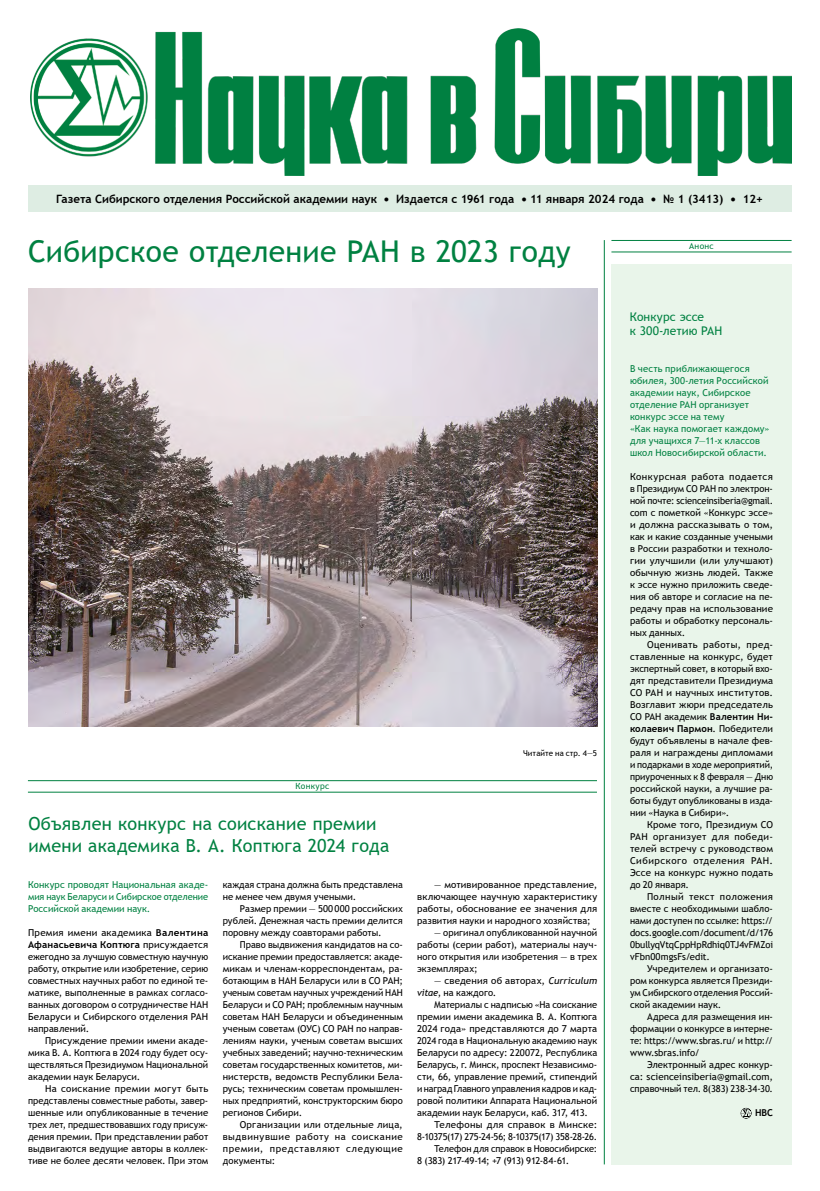
<style>
.page{position:relative;width:820px;height:1191px;background:#fff}
.page>*{position:absolute;margin:0;border:0;box-sizing:border-box;transform-origin:0 0}
.t1{font:30px "Trebuchet MS";letter-spacing:.005em;color:#008141}
.t2{font:18px/22px "Trebuchet MS";letter-spacing:.015em;color:#008141}
.t3{font:12px/14px "Trebuchet MS";letter-spacing:.005em;color:#008141}
.t4{font:700 11.5px "Trebuchet MS";color:#000}
.t5{font:9.5px/12px "Trebuchet MS";letter-spacing:.005em;color:#000;text-align:justify}
.t6{font:9.5px/12px "Trebuchet MS";letter-spacing:.015em;color:#008141}
.t7{font:9.5px "Trebuchet MS";letter-spacing:-.025em;color:#000}
.t8{font:9.5px "Trebuchet MS";letter-spacing:-.03em;color:#000}
.t9{font:9.5px "Trebuchet MS";letter-spacing:.03em;color:#000}
.t10{font:700 9.5px "Trebuchet MS";color:#000}
.t11{font:8.5px "Trebuchet MS";letter-spacing:.035em;color:#008141}
.t12{font:8px "Trebuchet MS";letter-spacing:.01em;color:#000}
.s1{font-size:9px}
.s2{font-weight:700}
.s3{font-style:italic}
</style>
<div class="page">
<div style="left:28px;top:185px;width:763px;height:27px;background:#deede3"></div>
<img style="left:31px;top:29px;width:760px;height:147px">
<hr style="left:603px;top:240px;width:1px;height:924px;background:#008141">
<hr style="left:611px;top:251px;width:180px;height:1px;background:#008141">
<hr style="left:611px;top:240px;width:180px;height:1px;background:#008141">
<div style="left:611px;top:264px;width:180px;height:900px;background:#e9f5ea"></div>
<svg style="left:740px;top:1107px;width:11px;height:11px"></svg>
<hr style="left:28px;top:780px;width:568px;height:1px;background:#008141">
<hr style="left:28px;top:791px;width:568px;height:1px;background:#008141">
<img style="left:28px;top:288px;width:569px;height:439px">
<p class="t4" style="left:56px;top:191px;width:708px">Газета Сибирского отделения Российской академии наук <span class="s1">●</span> Издается с 1961 года <span class="s1">●</span> 11 января 2024 года <span class="s1">●</span> № 1 (3413) <span class="s1">●</span> 12+</p>
<p class="t11" style="left:689px;top:241px;width:26px">Анонс</p>
<h1 class="t1" style="left:28px;top:233px;width:544px">Сибирское отделение РАН в 2023 году</h1>
<p class="t11" style="left:295px;top:780px;width:35px">Конкурс</p>
<h2 class="t2" style="left:28px;top:812px;width:362px">Объявлен конкурс на соискание премии имени академика В. А. Коптюга 2024 года</h2>
<p class="t6" style="left:28px;top:879px;width:182px;text-align:justify">Конкурс проводят Национальная акаде&shy;мия наук Беларуси и Сибирское отделение Российской академии наук.</p>
<p class="t5" style="left:28px;top:927px;width:182px">Премия имени академика <span class="s2">Валентина Афанасьевича Коптюга</span> присуждается ежегодно за лучшую совместную научную работу, открытие или изобретение, серию совместных научных работ по единой те&shy;матике, выполненные в рамках согласо&shy;ванных договором о сотрудничестве НАН Беларуси и Сибирского отделения РАН направлений.</p>
<p class="t5" style="left:28px;top:1035px;width:182px;text-indent:17px">Присуждение премии имени акаде&shy;мика В. А. Коптюга в 2024 году будет осу&shy;ществляться Президиумом Национальной академии наук Беларуси.</p>
<p class="t5" style="left:28px;top:1083px;width:182px;text-indent:17px">На соискание премии могут быть представлены совместные работы, завер&shy;шенные или опубликованные в течение трех лет, предшествовавших году присуж&shy;дения премии. При представлении работ выдвигаются ведущие авторы в коллек&shy;тиве не более десяти человек. При этом</p>
<p class="t5" style="left:223px;top:879px;width:181px">каждая страна должна быть представлена не менее чем двумя учеными.</p>
<p class="t5" style="left:223px;top:903px;width:182px;text-indent:17px">Размер премии — 500000 российских рублей. Денежная часть премии делится поровну между соавторами работы.</p>
<p class="t5" style="left:223px;top:939px;width:182px;text-indent:17px">Право выдвижения кандидатов на со&shy;искание премии предоставляется: акаде&shy;микам и членам-корреспондентам, ра&shy;ботающим в НАН Беларуси или в СО РАН; ученым советам научных учреждений НАН Беларуси и СО РАН; проблемным научным советам НАН Беларуси и объединенным ученым советам (ОУС) СО РАН по направ&shy;лениям науки, ученым советам высших учебных заведений; научно-техническим советам государственных комитетов, ми&shy;нистерств, ведомств Республики Бела&shy;русь; техническим советам промышлен&shy;ных предприятий, конструкторским бюро регионов Сибири.</p>
<p class="t5" style="left:223px;top:1119px;width:182px;text-indent:17px">Организации или отдельные лица, выдвинувшие работу на соискание премии, представляют следующие документы:</p>
<p class="t12" style="left:523px;top:748px;width:75px">Читайте на стр. 4—5</p>
<p class="t5" style="left:417px;top:879px;width:182px;text-indent:17px">— мотивированное представление, включающее научную характеристику работы, обоснование ее значения для развития науки и народного хозяйства;</p>
<p class="t5" style="left:417px;top:927px;width:182px;text-indent:17px">— оригинал опубликованной научной работы (серии работ), материалы науч&shy;ного открытия или изобретения — в трех экземплярах;</p>
<p class="t5" style="left:417px;top:975px;width:182px;text-indent:17px">— сведения об авторах, <span class="s3">Curriculum vitae</span>, на каждого.</p>
<p class="t5" style="left:434px;top:999px;width:164px">Материалы с надписью «На соискание</p>
<p class="t5" style="left:417px;top:1011px;width:181px">премии имени академика В. А. Коптюга</p>
<p class="t5" style="left:417px;top:1023px;width:181px">2024 года» представляются до 7 марта</p>
<p class="t5" style="left:417px;top:1035px;width:182px">2024 года в Национальную академию наук</p>
<p class="t5" style="left:417px;top:1047px;width:181px">Беларуси по адресу: 220072, Республика</p>
<p class="t5" style="left:417px;top:1059px;width:181px">Беларусь, г. Минск, проспект Независимо-</p>
<p class="t5" style="left:417px;top:1071px;width:182px">сти, 66, управление премий, стипендий</p>
<p class="t5" style="left:417px;top:1083px;width:182px">и наград Главного управления кадров и кад-</p>
<p class="t5" style="left:417px;top:1095px;width:181px">ровой политики Аппарата Национальной</p>
<p class="t5" style="left:417px;top:1107px;width:172px">академии наук Беларуси, каб. 317, 413.</p>
<p class="t9" style="left:434px;top:1119px;width:164px">Телефоны для справок в Минске:</p>
<p class="t7" style="left:417px;top:1131px;width:181px">8-10375(17) 275-24-56; 8-10375(17) 358-28-26.</p>
<p class="t5" style="left:434px;top:1143px;width:164px">Телефон для справок в Новосибирске:</p>
<p class="t8" style="left:417px;top:1155px;width:154px">8 (383) 217-49-14; +7 (913) 912-84-61.</p>
<p class="t3" style="left:629px;top:310px;width:94px">Конкурс эссе<br>к 300-летию РАН</p>
<p class="t6" style="left:629px;top:363px;width:141px">В честь приближающегося юбилея, 300-летия Российской академии наук, Сибирское отделение РАН организует конкурс эссе на тему<br>«Как наука помогает каждому» для учащихся 7—11-х классов школ Новосибирской области.</p>
<p class="t5" style="left:629px;top:471px;width:144px">Конкурсная работа подается в Президиум СО РАН по электрон&shy;ной почте: scienceinsiberia@gmail. com с пометкой «Конкурс эссе» и должна рассказывать о том, как и какие созданные учеными в России разработки и техноло&shy;гии улучшили (или улучшают) обычную жизнь людей. Также к эссе нужно приложить сведе&shy;ния об авторе и согласие на пе&shy;редачу прав на использование работы и обработку персональ&shy;ных данных.</p>
<p class="t5" style="left:629px;top:639px;width:144px;text-indent:17px">Оценивать работы, пред&shy;ставленные на конкурс, будет экспертный совет, в который вхо&shy;дят представители Президиума СО РАН и научных институтов.<br>Возглавит жюри председатель СО РАН академик <span class="s2">Валентин Ни&shy;колаевич Пармон</span>. Победители будут объявлены в начале фев&shy;раля и награждены дипломами и подарками в ходе мероприятий, приуроченных к 8 февраля — Дню российской науки, а лучшие ра&shy;боты будут опубликованы в изда&shy;нии «Наука в Сибири».</p>
<p class="t5" style="left:629px;top:819px;width:144px;text-indent:17px">Кроме того, Президиум СО РАН организует для победи&shy;телей встречу с руководством Сибирского отделения РАН.<br>Эссе на конкурс нужно подать до 20 января.</p>
<p class="t5" style="left:629px;top:891px;width:144px;text-indent:17px">Полный текст положения вместе с необходимыми шабло&shy;нами доступен по ссылке: https:// docs.google.com/document/d/176<br>0bullyqVtqCppHpRdhiq0TJ4vFMZoi vFbn00mgsFs/edit.</p>
<p class="t5" style="left:629px;top:963px;width:144px;text-indent:17px">Учредителем и организато&shy;ром конкурса является Президи&shy;ум Сибирского отделения Россий&shy;ской академии наук.</p>
<p class="t5" style="left:629px;top:1011px;width:144px;text-indent:17px">Адреса для размещения ин&shy;формации о конкурсе в интерне&shy;те: https://www.sbras.ru/ и http:// www.sbras.info/</p>
<p class="t5" style="left:629px;top:1059px;width:144px;text-indent:17px">Электронный адрес конкур&shy;са: scienceinsiberia@gmail.com, справочный тел. 8(383) 238-34-30.</p>
<p class="t10" style="left:754px;top:1107px;width:20px">НВС</p>
</div>
